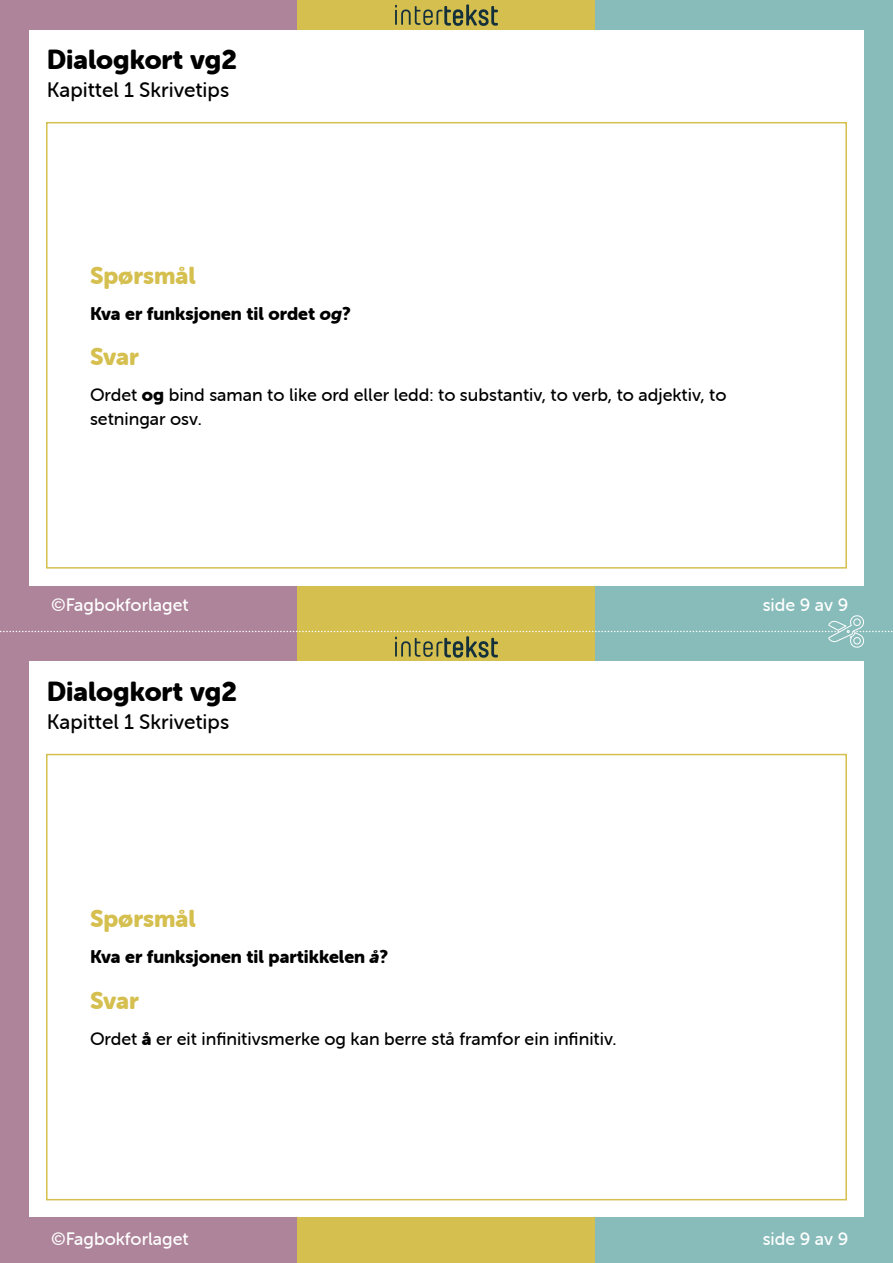
<style>
.page{position:relative;width:893px;height:1263px;background:#fff}
.page>*{position:absolute;margin:0;border:0;box-sizing:border-box;transform-origin:0 0}
.t1{font:27px "Museo Sans Rounded 900";color:#000}
.Card_Heading{font:24px "Museo Sans Rounded 900";color:#d5bf4f}
.t2{font:21px "Museo Sans Rounded 500";color:#000}
.Svar{font:18px/24px "Museo Sans Rounded 500";color:#000}
.Sporsmal{font:18px "Museo Sans Rounded 900";color:#000}
.Sporsmal-2{font:18px "Museo Sans Rounded 500";color:#fff}
.s1{font-style:italic}
.s2{font-family:"Museo Sans Rounded 900"}
</style>
<div class="page">
<div style="left:0;top:0;width:298px;height:632px;background:#ae849a"></div>
<div style="left:0;top:632px;width:298px;height:631px;background:#ae849a"></div>
<div style="left:298px;top:0;width:297px;height:632px;background:#d5bf4f"></div>
<div style="left:298px;top:632px;width:297px;height:631px;background:#d5bf4f"></div>
<div style="left:595px;top:0;width:298px;height:632px;background:#88bcba"></div>
<div style="left:595px;top:632px;width:298px;height:631px;background:#88bcba"></div>
<svg style="left:395px;top:4px;width:103px;height:22px"></svg>
<svg style="left:0;top:615px;width:893px;height:43px"></svg>
<div style="left:29px;top:30px;width:835px;height:555px;background:#fff"></div>
<div style="left:29px;top:662px;width:835px;height:555px;background:#fff"></div>
<div style="left:46px;top:122px;width:801px;height:447px;border:2px solid #d5bf4f"></div>
<div style="left:46px;top:754px;width:801px;height:446px;border:2px solid #d5bf4f"></div>
<h1 class="t1" style="left:47px;top:44px;width:192px">Dialogkort vg2</h1>
<p class="t2" style="left:47px;top:78px;width:184px">Kapittel 1 Skrivetips</p>
<p class="Card_Heading" style="left:90px;top:262px;width:107px">Spørsmål</p>
<p class="Sporsmal" style="left:90px;top:303px;width:262px">Kva er funksjonen til ordet <span class="s1">og</span>?</p>
<p class="Card_Heading" style="left:90px;top:343px;width:50px">Svar</p>
<p class="Svar" style="left:90px;top:383px;width:638px">Ordet <span class="s2">og</span> bind saman to like ord eller ledd: to substantiv, to verb, to adjektiv, to setningar osv.</p>
<p class="Sporsmal-2" style="left:51px;top:595px;width:139px">©Fagbokforlaget</p>
<p class="Sporsmal-2" style="left:763px;top:595px;width:87px">side 9 av 9</p>
<h1 class="t1" style="left:47px;top:676px;width:192px">Dialogkort vg2</h1>
<p class="t2" style="left:47px;top:710px;width:184px">Kapittel 1 Skrivetips</p>
<p class="Card_Heading" style="left:90px;top:905px;width:107px">Spørsmål</p>
<p class="Sporsmal" style="left:90px;top:947px;width:300px">Kva er funksjonen til partikkelen <span class="s1">å</span>?</p>
<p class="Card_Heading" style="left:90px;top:987px;width:50px">Svar</p>
<p class="Svar" style="left:90px;top:1027px;width:528px">Ordet <span class="s2">å</span> er eit infinitivsmerke og kan berre stå framfor ein infinitiv.</p>
<p class="Sporsmal-2" style="left:51px;top:1228px;width:139px">©Fagbokforlaget</p>
<p class="Sporsmal-2" style="left:763px;top:1228px;width:87px">side 9 av 9</p>
</div>
